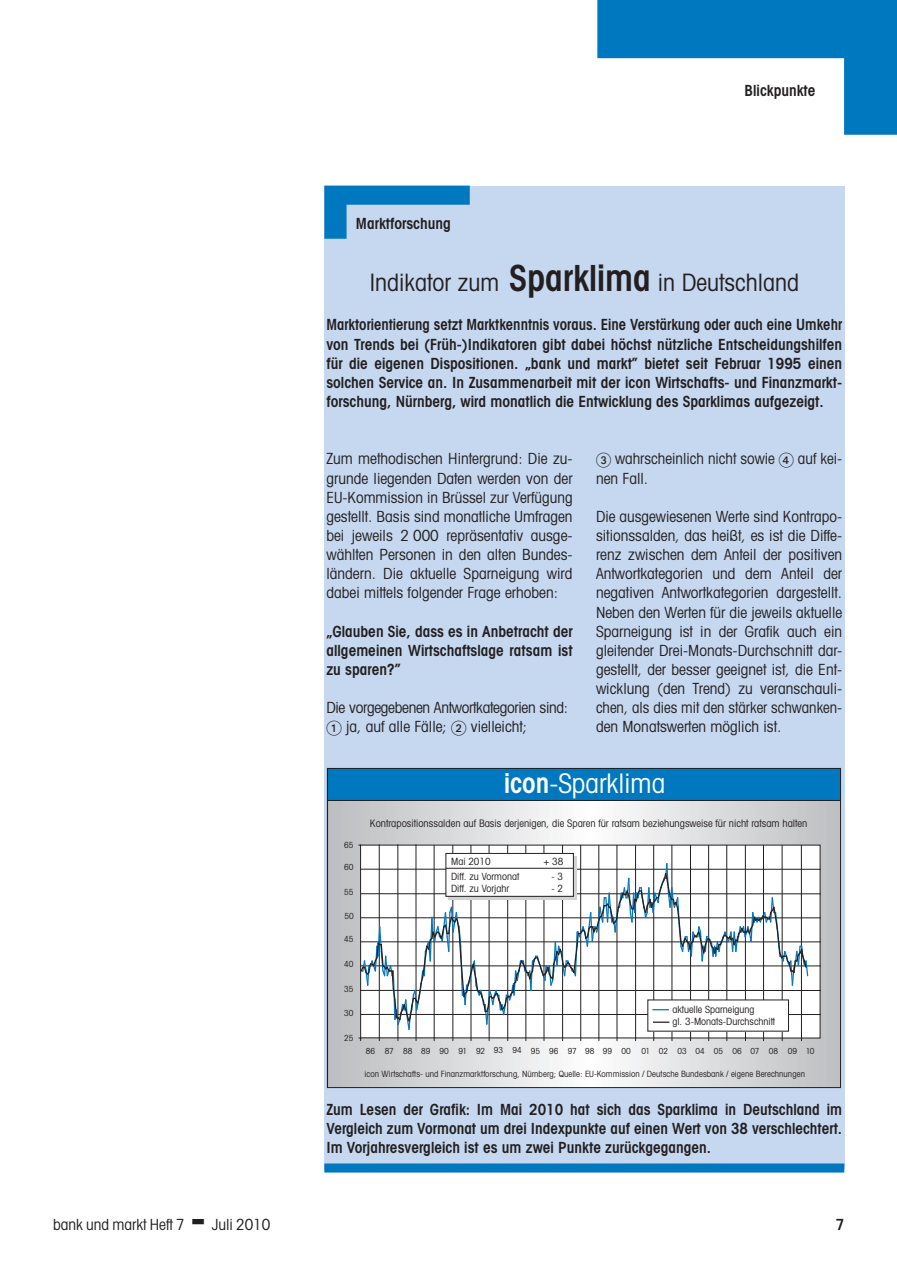
<style>
.page{position:relative;width:897px;height:1274px;background:#fff}
.page>*{position:absolute;margin:0;border:0;box-sizing:border-box;transform-origin:0 0}
.t1{font:condensed 27px "Avant Garde";color:#fff}
.t2{font:condensed 24px "Avant Garde";color:#231f20}
.t3{font:condensed 15.3px/19.2px "Avant Garde";color:#231f20;text-align:justify}
.t4{font:600 condensed 15.3px/19.2px "Avant Garde";color:#231f20;text-align:justify;scale:.96 1}
.t5{font:600 condensed 15.3px/19.2px "Avant Garde";color:#231f20;text-align:justify}
.t6{font:condensed 15.3px/19.2px "Avant Garde";letter-spacing:-.02em;color:#231f20}
.t7{font:condensed 10.35px "Avant Garde";color:#231f20}
.t8{font:condensed 10.05px/12.5px "Avant Garde";color:#231f20}
.t9{font:condensed 8.7px "Avant Garde";letter-spacing:.005em;color:#231f20}
.t10{font:condensed 8.4px "Avant Garde";color:#231f20}
.s1{font-weight:600;font-size:36px}
.s2{font-family:"European Pi Two";font-stretch:normal}
.s3{font-weight:600}
</style>
<div class="page">
<svg style="left:597px;top:0;width:300px;height:135px"></svg>
<div style="left:324px;top:186px;width:520px;height:982px;background:#c6d8ef"></div>
<div style="left:324px;top:1163px;width:520px;height:9px;background:#0078c0"></div>
<svg style="left:324px;top:186px;width:146px;height:53px"></svg>
<svg style="left:329px;top:800px;width:510px;height:286px"></svg>
<svg style="left:360px;top:844px;width:460px;height:194px"></svg>
<div style="left:329px;top:770px;width:510px;height:30px;background:#0078c0"></div>
<svg style="left:358px;top:1037px;width:3px;height:4px"></svg>
<hr style="left:361px;top:1014px;width:459px;height:1px;background:#231f20">
<hr style="left:361px;top:990px;width:459px;height:1px;background:#231f20">
<hr style="left:361px;top:965px;width:459px;height:1px;background:#231f20">
<hr style="left:361px;top:941px;width:459px;height:1px;background:#231f20">
<hr style="left:361px;top:917px;width:459px;height:1px;background:#231f20">
<hr style="left:361px;top:893px;width:459px;height:1px;background:#231f20">
<hr style="left:361px;top:869px;width:459px;height:1px;background:#231f20">
<hr style="left:379px;top:844px;width:1px;height:196px;background:#231f20">
<hr style="left:397px;top:844px;width:1px;height:196px;background:#231f20">
<hr style="left:416px;top:844px;width:1px;height:196px;background:#231f20">
<hr style="left:434px;top:845px;width:1px;height:195px;background:#231f20">
<hr style="left:452px;top:845px;width:1px;height:195px;background:#231f20">
<hr style="left:470px;top:845px;width:1px;height:195px;background:#231f20">
<hr style="left:489px;top:845px;width:1px;height:195px;background:#231f20">
<hr style="left:507px;top:845px;width:1px;height:195px;background:#231f20">
<hr style="left:525px;top:845px;width:1px;height:195px;background:#231f20">
<hr style="left:543px;top:845px;width:1px;height:195px;background:#231f20">
<hr style="left:562px;top:845px;width:1px;height:195px;background:#231f20">
<hr style="left:580px;top:845px;width:1px;height:195px;background:#231f20">
<hr style="left:598px;top:845px;width:1px;height:195px;background:#231f20">
<hr style="left:616px;top:845px;width:1px;height:195px;background:#231f20">
<hr style="left:635px;top:845px;width:1px;height:195px;background:#231f20">
<hr style="left:653px;top:845px;width:1px;height:195px;background:#231f20">
<hr style="left:671px;top:845px;width:1px;height:195px;background:#231f20">
<hr style="left:690px;top:845px;width:1px;height:195px;background:#231f20">
<hr style="left:708px;top:845px;width:1px;height:195px;background:#231f20">
<hr style="left:726px;top:845px;width:1px;height:195px;background:#231f20">
<hr style="left:745px;top:845px;width:1px;height:195px;background:#231f20">
<hr style="left:763px;top:845px;width:1px;height:195px;background:#231f20">
<hr style="left:782px;top:845px;width:1px;height:195px;background:#231f20">
<hr style="left:801px;top:845px;width:1px;height:195px;background:#231f20">
<div style="left:446px;top:853px;width:127px;height:43px;background:#fff"></div>
<div style="left:446px;top:853px;width:127px;height:43px;border:1px solid #231f20"></div>
<svg style="left:359px;top:862px;width:450px;height:168px"></svg>
<div style="left:327px;top:768px;width:514px;height:320px;border:1px solid #231f20"></div>
<p class="t5" style="left:744px;top:80px;width:72px">Blickpunkte</p>
<p class="t5" style="left:356px;top:214px;width:96px">Marktforschung</p>
<h2 class="t2" style="left:370px;top:268px;width:431px">Indikator zum <span class="s1">Sparklima</span> in Deutschland</h2>
<p class="t4" style="left:326px;top:315px;width:539px">Marktorientierung setzt Marktkenntnis voraus. Eine Verstärkung oder auch eine Umkehr von Trends bei (Früh-)Indikatoren gibt dabei höchst nützliche Entscheidungshilfen für die eigenen Dispositionen. „bank und markt” bietet seit Februar 1995 einen solchen Service an. In Zusammenarbeit mit der icon Wirtschafts- und Finanzmarkt&shy;forschung, Nürnberg, wird monatlich die Entwicklung des Sparklimas aufgezeigt.</p>
<p class="t3" style="left:326px;top:449px;width:248px">Zum methodischen Hintergrund: Die zu&shy;grunde liegenden Daten werden von der EU-Kommission in Brüssel zur Verfügung gestellt. Basis sind monatliche Umfragen bei jeweils 2 000 repräsentativ ausge&shy;wählten Personen in den alten Bundes&shy;ländern. Die aktuelle Sparneigung wird dabei mittels folgender Frage erhoben:</p>
<p class="t5" style="left:326px;top:621px;width:248px">„Glauben Sie, dass es in Anbetracht der allgemeinen Wirtschaftslage ratsam ist zu sparen?”</p>
<p class="t6" style="left:326px;top:698px;width:243px">Die vorgegebenen Antwortkategorien sind:<br><span class="s2">1</span> ja, auf alle Fälle; <span class="s2">2</span> vielleicht;</p>
<p class="t3" style="left:596px;top:449px;width:248px"><span class="s2">3</span> wahrscheinlich nicht sowie <span class="s2">4</span> auf kei&shy;nen Fall.</p>
<p class="t3" style="left:596px;top:506px;width:248px">Die ausgewiesenen Werte sind Kontrapo&shy;sitionssalden, das heißt, es ist die Diffe&shy;renz zwischen dem Anteil der positiven Antwortkategorien und dem Anteil der negativen Antwortkategorien dargestellt.<br>Neben den Werten für die jeweils aktuelle Sparneigung ist in der Grafik auch ein gleitender Drei-Monats-Durchschnitt dar&shy;gestellt, der besser geeignet ist, die Ent&shy;wicklung (den Trend) zu veranschauli&shy;chen, als dies mit den stärker schwanken&shy;den Monatswerten möglich ist.</p>
<p class="t10" style="left:344px;top:839px;width:11px">65</p>
<p class="t10" style="left:344px;top:861px;width:11px">60</p>
<p class="t10" style="left:344px;top:886px;width:11px">55</p>
<p class="t10" style="left:344px;top:910px;width:11px">50</p>
<p class="t10" style="left:344px;top:934px;width:11px">45</p>
<p class="t10" style="left:344px;top:958px;width:11px">40</p>
<p class="t10" style="left:344px;top:983px;width:11px">35</p>
<p class="t10" style="left:344px;top:1007px;width:11px">30</p>
<p class="t10" style="left:344px;top:1033px;width:11px">25</p>
<h1 class="t1" style="left:504px;top:766px;width:162px"><span class="s3">icon</span>-Sparklima</h1>
<p class="t7" style="left:370px;top:817px;width:439px">Kontrapositionssalden auf Basis derjenigen, die Sparen für ratsam beziehungsweise für nicht ratsam halten</p>
<p class="t8" style="left:451px;top:855px;width:41px">Mai 2010</p>
<p class="t8" style="left:543px;top:855px;width:21px">+ 38</p>
<p class="t8" style="left:451px;top:870px;width:70px">Diff. zu Vormonat</p>
<p class="t8" style="left:551px;top:870px;width:13px">- 3</p>
<p class="t8" style="left:451px;top:882px;width:60px">Diff. zu Vorjahr</p>
<p class="t8" style="left:551px;top:882px;width:13px">- 2</p>
<p class="t8" style="left:672px;top:1002px;width:104px">aktuelle Sparneigung<br>gl. 3-Monats-Durchschnitt</p>
<p class="t10" style="left:366px;top:1045px;width:267px">86 87 88 89 90 91 92 93 94 95 96 97 98 99 00</p>
<p class="t10" style="left:641px;top:1045px;width:174px">01 02 03 04 05 06 07 08 09 10</p>
<p class="t9" style="left:364px;top:1068px;width:442px">icon Wirtschafts- und Finanzmarktforschung, Nürnberg; Quelle: EU-Kommission / Deutsche Bundesbank / eigene Berechnungen</p>
<p class="t5" style="left:326px;top:1100px;width:517px">Zum Lesen der Grafik: Im Mai 2010 hat sich das Sparklima in Deutschland im Vergleich zum Vormonat um drei Indexpunkte auf einen Wert von 38 verschlechtert.<br>Im Vorjahresvergleich ist es um zwei Punkte zurückgegangen.</p>
<p class="t3" style="left:53px;top:1214px;width:133px">bank und markt Heft 7</p>
<p class="t3" style="left:212px;top:1214px;width:60px">Juli 2010</p>
<p class="t5" style="left:835px;top:1214px;width:10px">7</p>
</div>
